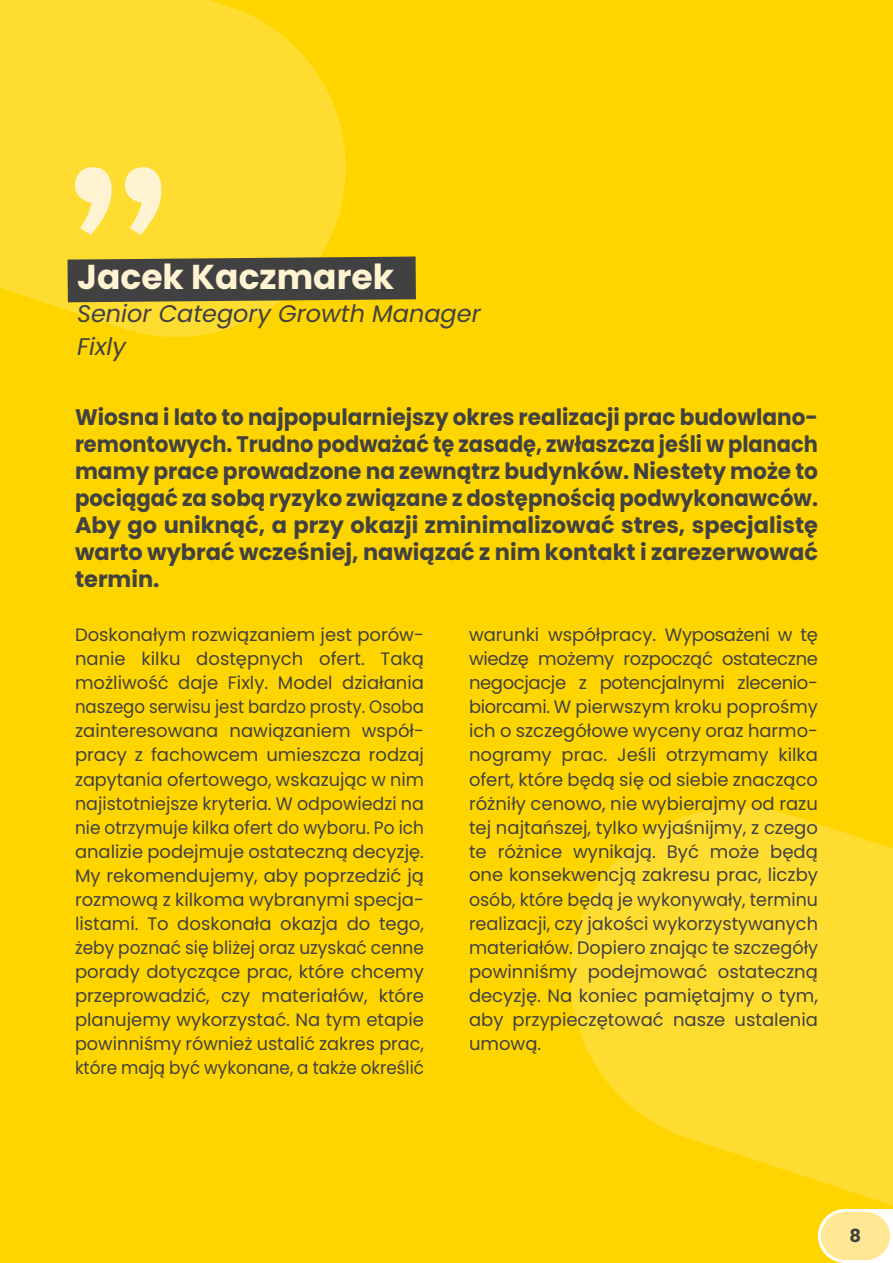
<style>
.page{position:relative;width:893px;height:1263px;background:#fff}
.page>*{position:absolute;margin:0;border:0;box-sizing:border-box;transform-origin:0 0}
.t1{font:700 34.5px "Poppins";color:#fff3d1}
.t2{font:italic 24px/33px "Poppins";color:#414141}
.t3{font:700 22.5px/27px "Poppins";color:#414141;text-align:justify;scale:.96 1}
.t4{font:18px/24px "Poppins";color:#414141;text-align:justify}
.t5{font:700 18px "Poppins";color:#414141}
</style>
<div class="page">
<div style="left:0;top:0;width:893px;height:1209px;background:#ffd500"></div>
<svg style="left:0;top:0;width:346px;height:337px;background:#fedb29"></svg>
<svg style="left:570px;top:807px;width:323px;height:399px;fill:#ffdc30"></svg>
<div style="left:68px;top:257px;width:348px;height:45px;background:#414141"></div>
<div style="left:0;top:1209px;width:838px;height:54px;background:#ffd500"></div>
<div style="left:819px;top:1210px;width:72px;height:51px;background:#ffe794;border-radius:26px"></div>
<div style="left:818px;top:1209px;width:75px;height:54px;border:3px solid #fff;border-radius:26px"></div>
<svg style="left:75px;top:167px;width:86px;height:68px;background:#ffe886"></svg>
<h1 class="t1" style="left:77px;top:257px;width:318px">Jacek Kaczmarek</h1>
<h2 class="t2" style="left:77px;top:298px;width:405px">Senior Category Growth Manager<br>Fixly</h2>
<p class="t3" style="left:75px;top:404px;width:775px">Wiosna i lato to najpopularniejszy okres realizacji prac budowlano&shy;remontowych. Trudno podważać tę zasadę, zwłaszcza jeśli w planach mamy prace prowadzone na zewnątrz budynków. Niestety może to pociągać za sobą ryzyko związane z dostępnością podwykonawców.<br>Aby go uniknąć, a przy okazji zminimalizować stres, specjalistę warto wybrać wcześniej, nawiązać z nim kontakt i zarezerwować termin.</p>
<p class="t4" style="left:75px;top:623px;width:350px">Doskonałym rozwiązaniem jest porów&shy;nanie kilku dostępnych ofert. Taką możliwość daje Fixly. Model działania naszego serwisu jest bardzo prosty. Osoba zainteresowana nawiązaniem współ&shy;pracy z fachowcem umieszcza rodzaj zapytania ofertowego, wskazując w nim najistotniejsze kryteria. W odpowiedzi na nie otrzymuje kilka ofert do wyboru. Po ich analizie podejmuje ostateczną decyzję.<br>My rekomendujemy, aby poprzedzić ją rozmową z kilkoma wybranymi specja&shy;listami. To doskonała okazja do tego, żeby poznać się bliżej oraz uzyskać cenne porady dotyczące prac, które chcemy przeprowadzić, czy materiałów, które planujemy wykorzystać. Na tym etapie powinniśmy również ustalić zakres prac, które mają być wykonane, a także określić</p>
<p class="t4" style="left:469px;top:623px;width:350px">warunki współpracy. Wyposażeni w tę wiedzę możemy rozpocząć ostateczne negocjacje z potencjalnymi zlecenio&shy;biorcami. W pierwszym kroku poprośmy ich o szczegółowe wyceny oraz harmo&shy;nogramy prac. Jeśli otrzymamy kilka ofert, które będą się od siebie znacząco różniły cenowo, nie wybierajmy od razu tej najtańszej, tylko wyjaśnijmy, z czego te różnice wynikają. Być może będą one konsekwencją zakresu prac, liczby osób, które będą je wykonywały, terminu realizacji, czy jakości wykorzystywanych materiałów. Dopiero znając te szczegóły powinniśmy podejmować ostateczną decyzję. Na koniec pamiętajmy o tym, aby przypieczętować nasze ustalenia umową.</p>
<p class="t5" style="left:850px;top:1225px;width:13px">8</p>
</div>
